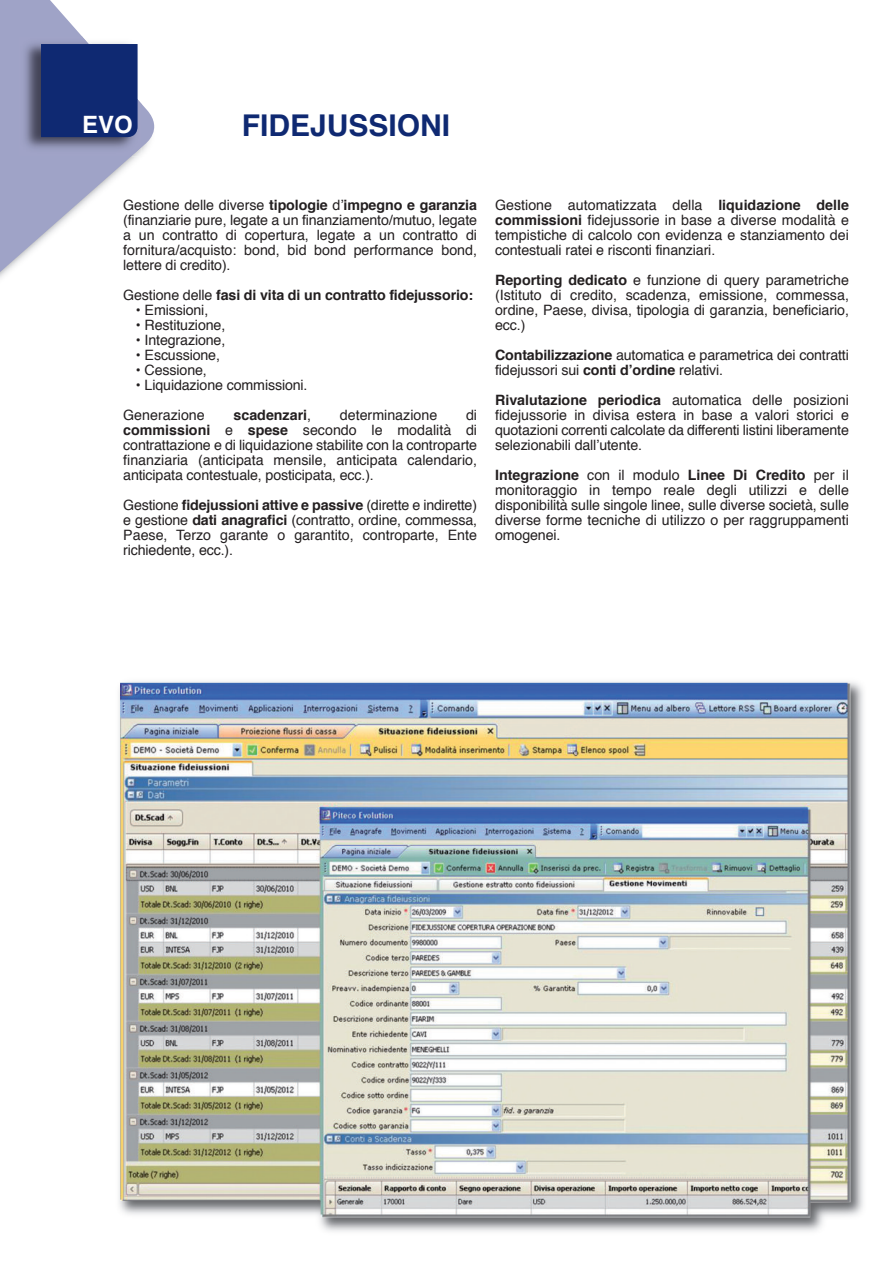
<style>
.page{position:relative;width:893px;height:1263px;background:#fff}
.page>*{position:absolute;margin:0;border:0;box-sizing:border-box;transform-origin:0 0}
.t1{font:700 30px "Helvetica";color:#0f2972}
.t2{font:700 23.85px "Helvetica";color:#fff}
.t3{font:14.25px/15px "Helvetica";letter-spacing:-.01em;color:#231f20;text-align:justify}
.t4{font:700 14.25px "Helvetica";letter-spacing:-.01em;color:#231f20}
.s1{font-weight:700}
.s2{font-weight:400}
</style>
<div class="page">
<svg style="left:0;top:0;width:155px;height:272px"></svg>
<img style="left:119px;top:681px;width:744px;height:551px">
<img style="left:120px;top:683px;width:730px;height:534px">
<h2 class="t2" style="left:82px;top:114px;width:52px">EVO</h2>
<h1 class="t1" style="left:242px;top:113px;width:210px">FIDEJUSSIONI</h1>
<p class="t3" style="left:123px;top:199px;width:355px">Gestione delle diverse <span class="s1">tipologie</span> d’<span class="s1">impegno e garanzia </span>(finanziarie pure, legate a un finanziamento/mutuo, legate a un contratto di copertura, legate a un contratto di fornitura/acquisto: bond, bid bond performance bond, lettere di credito).</p>
<p class="t4" style="left:123px;top:289px;width:351px"><span class="s2">Gestione delle</span> fasi di vita di un contratto fidejussorio:</p>
<p class="t3" style="left:136px;top:304px;width:74px">• Emissioni,</p>
<p class="t3" style="left:136px;top:319px;width:91px">• Restituzione,</p>
<p class="t3" style="left:136px;top:334px;width:91px">• Integrazione,</p>
<p class="t3" style="left:136px;top:349px;width:86px">• Escussione,</p>
<p class="t3" style="left:136px;top:364px;width:72px">• Cessione,</p>
<p class="t3" style="left:123px;top:371px;width:186px;line-height:30px;text-indent:13px">• Liquidazione commissioni.<br>Generazione</p>
<p class="t4" style="left:234px;top:409px;width:79px">scadenzari<span class="s2">,</span></p>
<p class="t3" style="left:340px;top:409px;width:99px">determinazione</p>
<p class="t3" style="left:123px;top:409px;width:355px;text-indent:343px">di <span class="s1">commissioni</span> e <span class="s1">spese</span> secondo le modalità di contrattazione e di liquidazione stabilite con la controparte finanziaria (anticipata mensile, anticipata calendario, anticipata contestuale, posticipata, ecc.).</p>
<p class="t3" style="left:123px;top:499px;width:355px">Gestione <span class="s1">fidejussioni attive e passive</span> (dirette e indirette) e gestione <span class="s1">dati anagrafici</span> (contratto, ordine, commessa, Paese, Terzo garante o garantito, controparte, Ente richiedente, ecc.).</p>
<p class="t3" style="left:495px;top:199px;width:355px">Gestione automatizzata della <span class="s1">liquidazione delle commissioni</span> fidejussorie in base a diverse modalità e tempistiche di calcolo con evidenza e stanziamento dei contestuali ratei e risconti finanziari.</p>
<p class="t3" style="left:495px;top:274px;width:355px"><span class="s1">Reporting dedicato</span> e funzione di query parametriche (Istituto di credito, scadenza, emissione, commessa, ordine, Paese, divisa, tipologia di garanzia, beneficiario, ecc.)</p>
<p class="t3" style="left:495px;top:349px;width:355px"><span class="s1">Contabilizzazione</span> automatica e parametrica dei contratti fidejussori sui <span class="s1">conti d’ordine</span> relativi.</p>
<p class="t3" style="left:495px;top:394px;width:355px"><span class="s1">Rivalutazione periodica</span> automatica delle posizioni fidejussorie in divisa estera in base a valori storici e quotazioni correnti calcolate da differenti listini liberamente selezionabili dall’utente.</p>
<p class="t3" style="left:495px;top:469px;width:355px"><span class="s1">Integrazione</span> con il modulo <span class="s1">Linee Di Credito</span> per il monitoraggio in tempo reale degli utilizzi e delle disponibilità sulle singole linee, sulle diverse società, sulle diverse forme tecniche di utilizzo o per raggruppamenti omogenei.</p>
</div>
